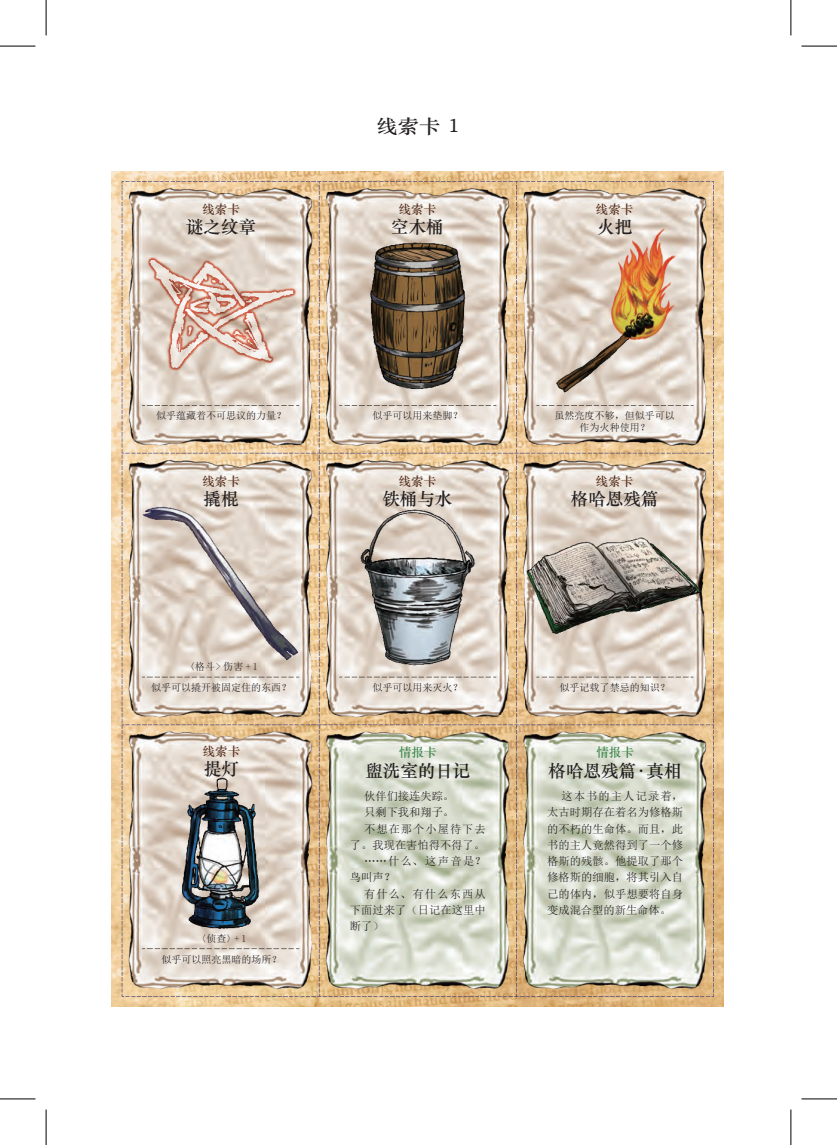
<style>
.page{position:relative;width:837px;height:1145px;background:#fff}
.page>*{position:absolute;margin:0;border:0;box-sizing:border-box;transform-origin:0 0}
.t1{font:19.12px "ST Zhongsong";color:#231f20;scale:1.11 1}
.t2{font:17.5px "ST Zhongsong";color:#231f20}
.t3{font:12.5px "ST Zhongsong";color:#542b1a}
.t4{font:12.5px "ST Zhongsong";color:#368244}
.t5{font:11.25px/16.2px "Sim Sun";letter-spacing:.005em;color:#231f20;text-align:justify}
.t6{font:11.25px "Sim Sun";letter-spacing:.09em;color:#231f20}
.t7{font:11.25px "Sim Sun";letter-spacing:.1em;color:#231f20}
.t8{font:10px/12px "Sim Sun";color:#231f20;text-align:center}
</style>
<div class="page">
<img style="left:111px;top:172px;width:612px;height:834px">
<hr style="left:0;top:46px;width:35px;height:1px;background:#000">
<hr style="left:801px;top:46px;width:35px;height:1px;background:#000">
<hr style="left:0;top:1098px;width:35px;height:1px;background:#000">
<hr style="left:801px;top:1098px;width:35px;height:1px;background:#000">
<hr style="left:46px;top:0;width:1px;height:35px;background:#000">
<hr style="left:46px;top:1109px;width:1px;height:35px;background:#000">
<hr style="left:790px;top:0;width:1px;height:35px;background:#000">
<hr style="left:790px;top:1109px;width:1px;height:35px;background:#000">
<p class="t3" style="left:202px;top:200px;width:39px">线索卡</p>
<h2 class="t2" style="left:186px;top:215px;width:71px">谜之纹章</h2>
<h1 class="t1" style="left:376px;top:113px;width:77px">线索卡 1</h1>
<p class="t3" style="left:398px;top:200px;width:39px">线索卡</p>
<h2 class="t2" style="left:391px;top:215px;width:54px">空木桶</h2>
<p class="t3" style="left:595px;top:200px;width:39px">线索卡</p>
<h2 class="t2" style="left:597px;top:215px;width:36px">火把</h2>
<p class="t8" style="left:156px;top:409px;width:131px">似乎蕴藏着不可思议的力量？</p>
<p class="t3" style="left:202px;top:472px;width:39px">线索卡</p>
<h2 class="t2" style="left:203px;top:487px;width:36px">撬棍</h2>
<p class="t8" style="left:185px;top:661px;width:74px">〈格斗&gt; 伤害 + 1</p>
<p class="t8" style="left:151px;top:681px;width:141px">似乎可以撬开被固定住的东西？</p>
<p class="t3" style="left:203px;top:742px;width:39px">线索卡</p>
<h2 class="t2" style="left:204px;top:756px;width:36px">提灯</h2>
<p class="t8" style="left:196px;top:932px;width:51px">〈侦查〉+ 1</p>
<p class="t8" style="left:161px;top:953px;width:121px">似乎可以照亮黑暗的场所？</p>
<p class="t8" style="left:372px;top:409px;width:91px">似乎可以用来垫脚？</p>
<p class="t3" style="left:398px;top:472px;width:39px">线索卡</p>
<h2 class="t2" style="left:382px;top:487px;width:71px">铁桶与水</h2>
<p class="t8" style="left:554px;top:409px;width:121px">虽然亮度不够，但似乎可以作为火种使用？</p>
<p class="t3" style="left:595px;top:472px;width:39px">线索卡</p>
<h2 class="t2" style="left:570px;top:487px;width:89px">格哈恩残篇</h2>
<p class="t8" style="left:372px;top:681px;width:91px">似乎可以用来灭火？</p>
<p class="t4" style="left:399px;top:744px;width:39px">情报卡</p>
<h2 class="t2" style="left:365px;top:758px;width:106px">盥洗室的日记</h2>
<p class="t5" style="left:364px;top:788px;width:91px">伙伴们接连失踪。</p>
<p class="t5" style="left:364px;top:804px;width:91px">只剩下我和翔子。</p>
<p class="t6" style="left:364px;top:823px;width:123px">不想在那个小屋待下去</p>
<p class="t5" style="left:350px;top:836px;width:136px">了。我现在害怕得不得了。</p>
<p class="t5" style="left:364px;top:853px;width:123px">……什么、这声音是？</p>
<p class="t5" style="left:350px;top:869px;width:46px">鸟叫声？</p>
<p class="t7" style="left:364px;top:888px;width:123px">有什么、有什么东西从</p>
<p class="t5" style="left:350px;top:901px;width:137px">下面过来了（日记在这里中</p>
<p class="t5" style="left:350px;top:918px;width:35px">断了）</p>
<p class="t8" style="left:559px;top:681px;width:111px">似乎记载了禁忌的知识？</p>
<p class="t4" style="left:596px;top:744px;width:39px">情报卡</p>
<h2 class="t2" style="left:548px;top:758px;width:134px">格哈恩残篇·真相</h2>
<p class="t5" style="left:547px;top:788px;width:137px;text-indent:14px">这本书的主人记录着，太古时期存在着名为修格斯的不朽的生命体。而且，此书的主人竟然得到了一个修格斯的残骸。他提取了那个修格斯的细胞，将其引入自己的体内，似乎想要将自身变成混合型的新生命体。</p>
</div>
